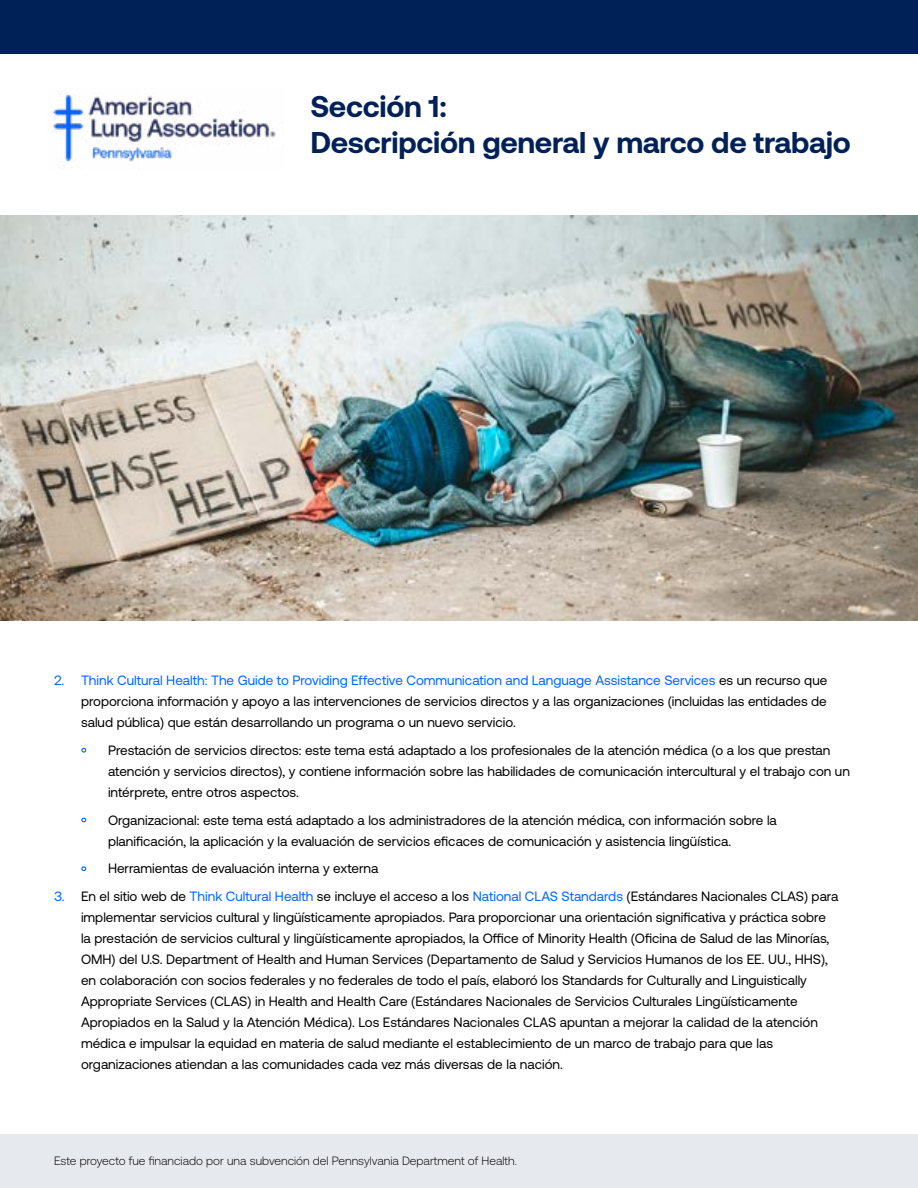
<style>
.page{position:relative;width:918px;height:1188px;background:#fff}
.page>*{position:absolute;margin:0;border:0;box-sizing:border-box;transform-origin:0 0}
.t1{font:700 30px/36px "Aeonik";letter-spacing:-.01em;color:#002158}
.t2{font:13.5px/21px "Aeonik";color:#000}
.t3{font:300 12px "Aeonik";color:#000}
.s1{color:#0064ff}
</style>
<div class="page">
<div style="left:0;top:0;width:918px;height:54px;background:#002158"></div>
<div style="left:0;top:1134px;width:918px;height:54px;background:#e6e9ee"></div>
<img style="left:51px;top:91px;width:225px;height:79px">
<img style="left:0;top:216px;width:918px;height:405px">
<h1 class="t1" style="left:310px;top:88px;width:542px">Sección 1:<br>Descripción general y marco de trabajo</h1>
<p class="t2" style="left:81px;top:670px;width:748px;text-align:justify;text-indent:-27px"><span class="s1">2. Think Cultural Health: The Guide to Providing Effective Communication and Language Assistance Services</span> es un recurso que proporciona información y apoyo a las intervenciones de servicios directos y a las organizaciones (incluidas las entidades de salud pública) que están desarrollando un programa o un nuevo servicio.</p>
<p class="t2" style="left:108px;top:740px;width:743px;text-indent:-27px"><span class="s1">•</span> Prestación de servicios directos: este tema está adaptado a los profesionales de la atención médica (o a los que prestan atención y servicios directos), y contiene información sobre las habilidades de comunicación intercultural y el trabajo con un intérprete, entre otros aspectos.</p>
<p class="t2" style="left:108px;top:809px;width:670px;text-indent:-27px"><span class="s1">•</span> Organizacional: este tema está adaptado a los administradores de la atención médica, con información sobre la planificación, la aplicación y la evaluación de servicios eficaces de comunicación y asistencia lingüística.</p>
<p class="t2" style="left:81px;top:858px;width:299px"><span class="s1">•</span> Herramientas de evaluación interna y externa</p>
<p class="t2" style="left:81px;top:886px;width:759px;text-indent:-27px"><span class="s1">3.</span> En el sitio web de <span class="s1">Think Cultural Health</span> se incluye el acceso a los <span class="s1">National CLAS Standards</span> (Estándares Nacionales CLAS) para implementar servicios cultural y lingüísticamente apropiados. Para proporcionar una orientación significativa y práctica sobre la prestación de servicios cultural y lingüísticamente apropiados, la Office of Minority Health (Oficina de Salud de las Minorías, OMH) del U.S. Department of Health and Human Services (Departamento de Salud y Servicios Humanos de los EE. UU., HHS), en colaboración con socios federales y no federales de todo el país, elaboró los Standards for Culturally and Linguistically Appropriate Services (CLAS) in Health and Health Care (Estándares Nacionales de Servicios Culturales Lingüísticamente Apropiados en la Salud y la Atención Médica). Los Estándares Nacionales CLAS apuntan a mejorar la calidad de la atención médica e impulsar la equidad en materia de salud mediante el establecimiento de un marco de trabajo para que las organizaciones atiendan a las comunidades cada vez más diversas de la nación.</p>
<p class="t3" style="left:54px;top:1154px;width:464px">Este proyecto fue financiado por una subvención del Pennsylvania Department of Health.</p>
</div>
